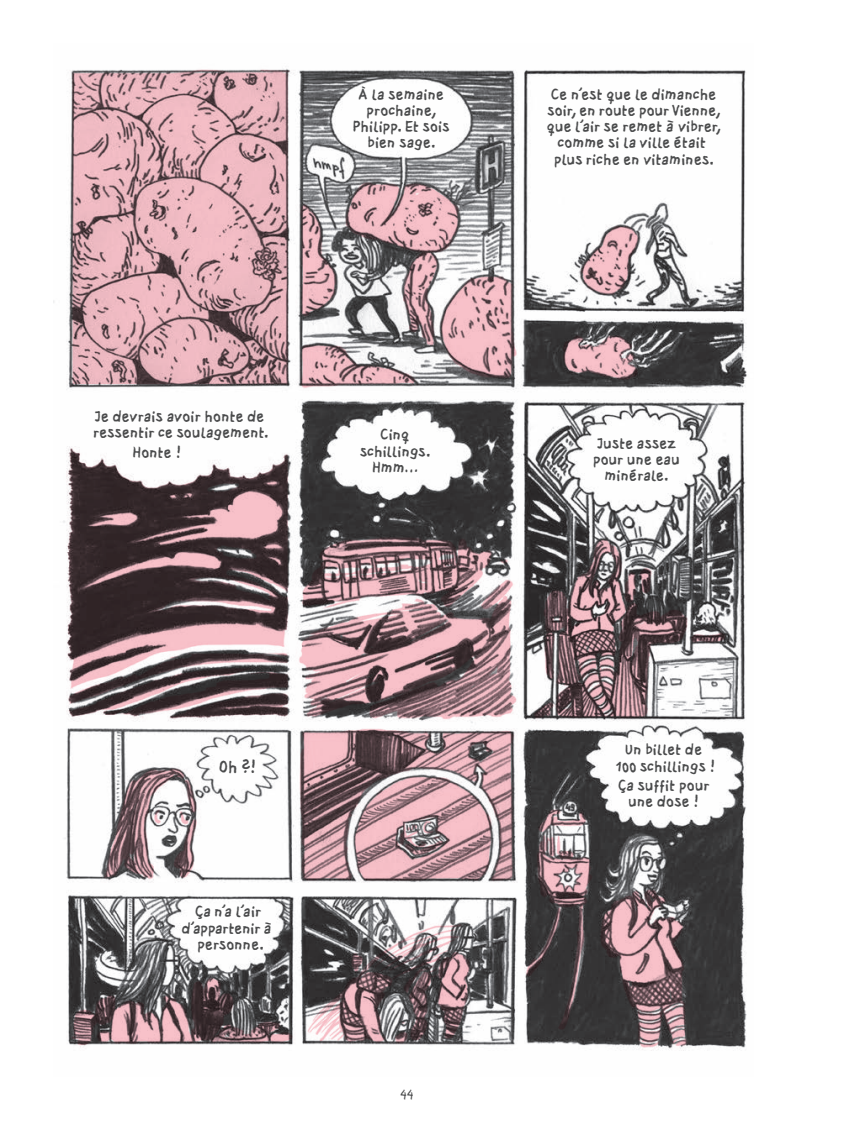
<style>
.page{position:relative;width:844px;height:1141px;background:#fff}
.page>*{position:absolute;margin:0;border:0;box-sizing:border-box;transform-origin:0 0}
.Alors_que_8{font:14px "lustcapbold";color:#4b4c4d}
.Alors_que_minus{font:12.78px/16.1px "lustcapbold";letter-spacing:-.005em;color:#4b4c4d;text-align:center}
.t1{font:12.25px "Lusttype 01 regular";color:#4b4c4d}
</style>
<div class="page">
<img style="left:53px;top:68px;width:694px;height:983px">
<p class="Alors_que_minus" style="left:353px;top:87px;width:98px">À la semaine prochaine,<br>Philipp. Et sois bien sage.</p>
<p class="Alors_que_minus" style="left:547px;top:87px;width:175px">Ce n’est que le dimanche soir, en route pour Vienne, que l’air se remet à vibrer, comme si la ville était</p>
<p class="Alors_que_minus" style="left:554px;top:151px;width:161px">plus riche en vitamines.</p>
<p class="Alors_que_minus" style="left:93px;top:408px;width:177px;text-align:left">Je devrais avoir honte de ressentir ce soulagement.</p>
<p class="Alors_que_minus" style="left:132px;top:444px;width:50px">Honte !</p>
<p class="Alors_que_minus" style="left:380px;top:427px;width:31px">Cinq</p>
<p class="Alors_que_minus" style="left:360px;top:443px;width:72px">schillings.<br>Hmm…</p>
<p class="Alors_que_minus" style="left:593px;top:436px;width:88px">Juste assez pour une eau minérale.</p>
<p class="Alors_que_8" style="left:219px;top:759px;width:39px">Oh ?!</p>
<p class="Alors_que_minus" style="left:182px;top:904px;width:92px">Ça n’a l’air d’appartenir à personne.</p>
<p class="t1" style="left:400px;top:1087px;width:15px">44</p>
<p class="Alors_que_minus" style="left:625px;top:742px;width:79px">Un billet de</p>
<p class="Alors_que_minus" style="left:616px;top:758px;width:100px">100 schillings !</p>
<p class="Alors_que_minus" style="left:617px;top:778px;width:93px">Ça suffit pour une dose !</p>
</div>
